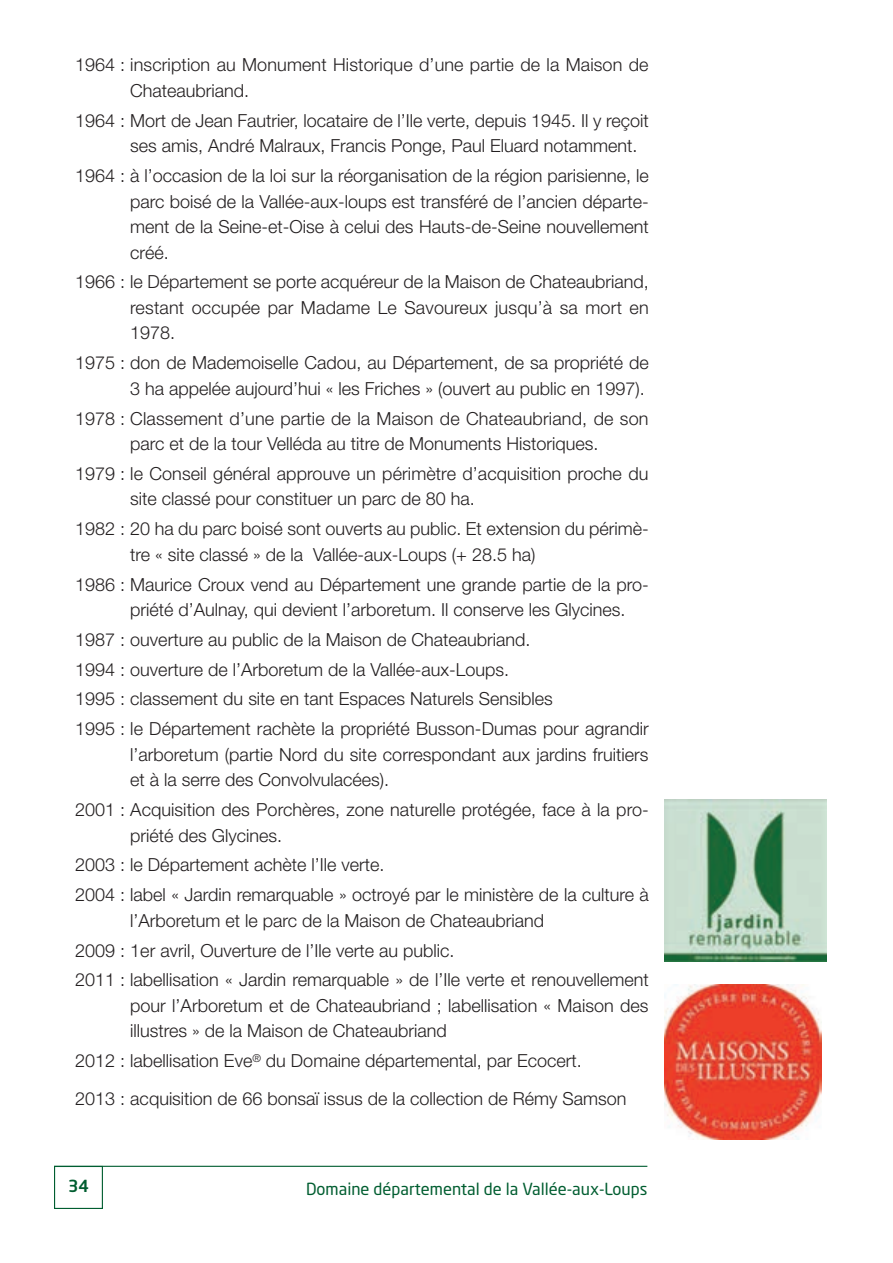
<style>
.page{position:relative;width:893px;height:1263px;background:#fff}
.page>*{position:absolute;margin:0;border:0;box-sizing:border-box;transform-origin:0 0}
.t1{font:300 18px/25.5px "Helvetica Neue";color:#231f20}
.t2{font:16.5px "Neo Sans";color:#005d30}
.t3{font:500 16.5px "Neo Sans";color:#005d30}
</style>
<div class="page">
<hr style="left:54px;top:1166px;width:593px;height:1px;background:#005d30">
<div style="left:54px;top:1166px;width:49px;height:43px;border:1px solid #005d30"></div>
<img style="left:665px;top:799px;width:162px;height:163px">
<img style="left:665px;top:985px;width:156px;height:155px">
<p class="t1" style="left:130px;top:51px;width:520px;text-indent:-55px">1964 : inscription au Monument Historique d’une partie de la Maison de<br>Chateaubriand.</p>
<p class="t1" style="left:130px;top:107px;width:520px;text-indent:-55px">1964 : Mort de Jean Fautrier, locataire de l’Ile verte, depuis 1945. Il y reçoit ses amis, André Malraux, Francis Ponge, Paul Eluard notamment.</p>
<p class="t1" style="left:130px;top:162px;width:520px;text-align:justify;text-indent:-55px">1964 : à l’occasion de la loi sur la réorganisation de la région parisienne, le parc boisé de la Vallée-aux-loups est transféré de l’ancien départe&shy;ment de la Seine-et-Oise à celui des Hauts-de-Seine nouvellement créé.</p>
<p class="t1" style="left:130px;top:268px;width:520px;text-align:justify;text-indent:-55px">1966 : le Département se porte acquéreur de la Maison de Chateaubriand, restant occupée par Madame Le Savoureux jusqu’à sa mort en 1978.</p>
<p class="t1" style="left:75px;top:349px;width:575px;text-align:right">1975 : don de Mademoiselle Cadou, au Département, de sa propriété de<br>3 ha appelée aujourd’hui « les Friches » (ouvert au public en 1997).</p>
<p class="t1" style="left:75px;top:404px;width:575px;text-align:center">1978 : Classement d’une partie de la Maison de Chateaubriand, de son parc et de la tour Velléda au titre de Monuments Historiques.</p>
<p class="t1" style="left:130px;top:460px;width:520px;text-indent:-55px">1979 : le Conseil général approuve un périmètre d’acquisition proche du site classé pour constituer un parc de 80 ha.</p>
<p class="t1" style="left:130px;top:515px;width:520px;text-indent:-55px">1982 : 20 ha du parc boisé sont ouverts au public. Et extension du périmè&shy;tre « site classé » de la Vallée-aux-Loups (+ 28.5 ha)</p>
<p class="t1" style="left:130px;top:570px;width:520px;text-indent:-55px">1986 : Maurice Croux vend au Département une grande partie de la pro&shy;priété d’Aulnay, qui devient l’arboretum. Il conserve les Glycines.</p>
<p class="t1" style="left:75px;top:623px;width:575px;line-height:29.8px">1987 : ouverture au public de la Maison de Chateaubriand.<br>1994 : ouverture de l’Arboretum de la Vallée-aux-Loups.<br>1995 : classement du site en tant Espaces Naturels Sensibles<br>1995 : le Département rachète la propriété Busson-Dumas pour agrandir</p>
<p class="t1" style="left:130px;top:741px;width:520px">l’arboretum (partie Nord du site correspondant aux jardins fruitiers et à la serre des Convolvulacées).</p>
<p class="t1" style="left:130px;top:796px;width:520px;text-indent:-55px">2001 : Acquisition des Porchères, zone naturelle protégée, face à la pro&shy;priété des Glycines.</p>
<p class="t1" style="left:75px;top:849px;width:575px;line-height:29.8px">2003 : le Département achète l’Ile verte.<br>2004 : label « Jardin remarquable » octroyé par le ministère de la culture à</p>
<p class="t1" style="left:75px;top:904px;width:575px;line-height:29.8px;text-indent:55px">l’Arboretum et le parc de la Maison de Chateaubriand<br>2009 : 1er avril, Ouverture de l’Ile verte au public.<br>2011 : labellisation « Jardin remarquable » de l’Ile verte et renouvellement</p>
<p class="t1" style="left:130px;top:992px;width:520px">pour l’Arboretum et de Chateaubriand ; labellisation « Maison des illustres » de la Maison de Chateaubriand</p>
<p class="t1" style="left:75px;top:1041px;width:553px;line-height:38.2px">2012 : labellisation Eve<sup>®</sup> du Domaine départemental, par Ecocert.<br>2013 : acquisition de 66 bonsaï issus de la collection de Rémy Samson</p>
<p class="t3" style="left:68px;top:1179px;width:22px">34</p>
<p class="t2" style="left:306px;top:1183px;width:343px">Domaine départemental de la Vallée-aux-Loups</p>
</div>
